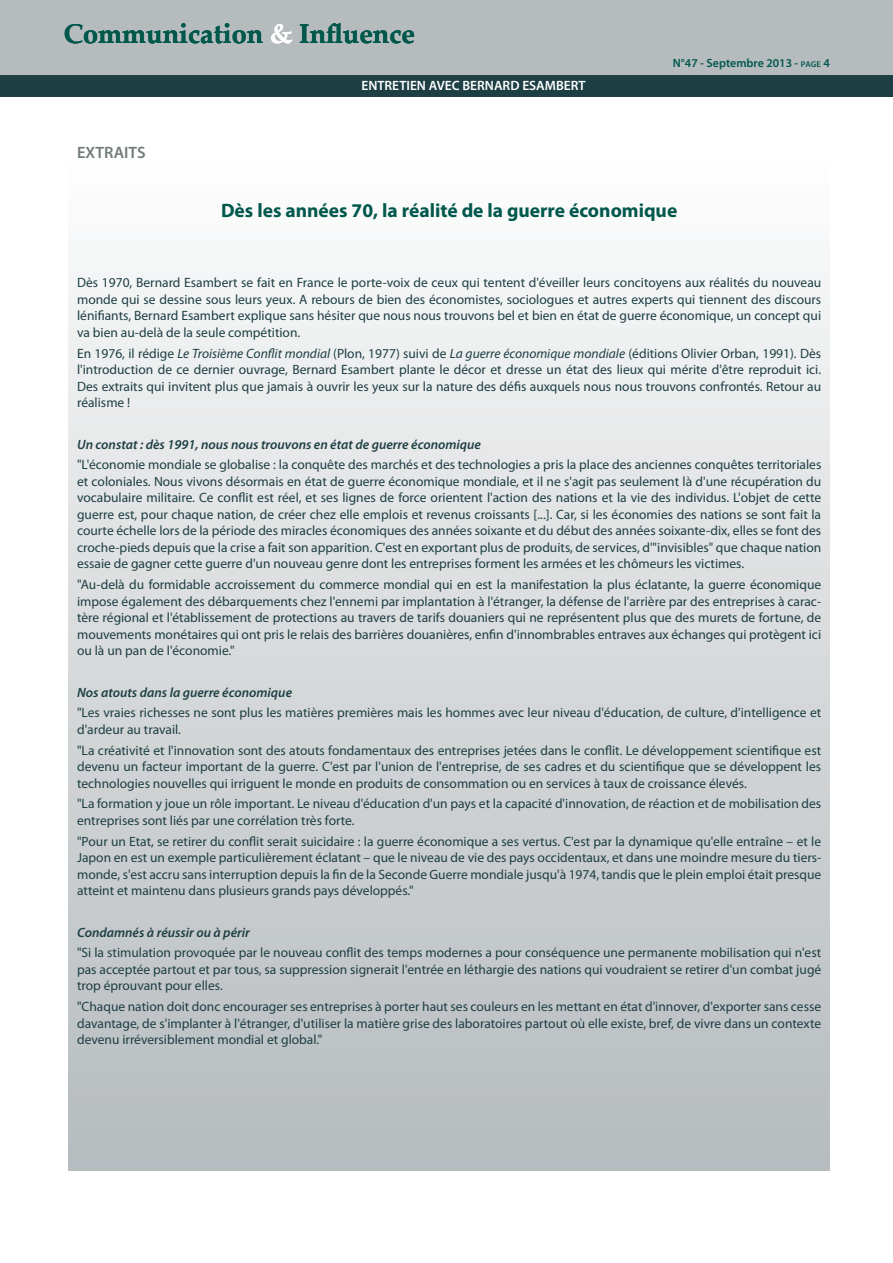
<style>
.page{position:relative;width:893px;height:1263px;background:#fff}
.page>*{position:absolute;margin:0;border:0;box-sizing:border-box;transform-origin:0 0}
.t1{font:700 27px "Palatino Linotype";color:#00584c}
.t2{font:700 19.5px "Myriad Pro";color:#00584c}
.t3{font:600 16.5px "Myriad Pro";color:#727b7c}
.t4{font:13.5px/16.5px "Myriad Pro";color:#1d3f44;text-align:justify}
.t5{font:italic 600 13.5px "Myriad Pro";color:#1d3f44}
.t6{font:600 13.5px "Myriad Pro";color:#fff}
.t7{font:600 12px "Myriad Pro";color:#00584c}
.s1{color:#fff}
.s2{font-size:8.4px}
.s3{font-style:italic}
</style>
<div class="page">
<div style="left:0;top:0;width:893px;height:74px;background:#b6bcbe"></div>
<div style="left:0;top:76px;width:893px;height:21px;background:#1d3f44"></div>
<div style="left:69px;top:123px;width:761px;height:1047px;background:linear-gradient(to bottom,#fff,#b4b9bc)"></div>
<h1 class="t1" style="left:64px;top:14px;width:353px">Communication <span class="s1">&amp;</span> Influence</h1>
<p class="t3" style="left:77px;top:141px;width:70px">EXTRAITS</p>
<p class="t6" style="left:361px;top:77px;width:226px">ENTRETIEN AVEC BERNARD ESAMBERT</p>
<p class="t7" style="left:673px;top:55px;width:159px">N°47 - Septembre 2013 - <span class="s2">page</span> 4</p>
<h2 class="t2" style="left:221px;top:197px;width:458px">Dès les années 70, la réalité de la guerre économique</h2>
<p class="t4" style="left:77px;top:274px;width:746px">Dès 1970, Bernard Esambert se fait en France le porte-voix de ceux qui tentent d'éveiller leurs concitoyens aux réalités du nouveau monde qui se dessine sous leurs yeux. A rebours de bien des économistes, sociologues et autres experts qui tiennent des discours lénifiants, Bernard Esambert explique sans hésiter que nous nous trouvons bel et bien en état de guerre économique, un concept qui va bien au-delà de la seule compétition.</p>
<p class="t4" style="left:77px;top:345px;width:746px">En 1976, il rédige <span class="s3">Le Troisième Conflit mondial</span> (Plon, 1977) suivi de <span class="s3">La guerre économique mondiale</span> (éditions Olivier Orban, 1991). Dès l'introduction de ce dernier ouvrage, Bernard Esambert plante le décor et dresse un état des lieux qui mérite d'être reproduit ici.<br>Des extraits qui invitent plus que jamais à ouvrir les yeux sur la nature des défis auxquels nous nous trouvons confrontés. Retour au réalisme !</p>
<p class="t5" style="left:77px;top:435px;width:405px">Un constat : dès 1991, nous nous trouvons en état de guerre économique</p>
<p class="t4" style="left:77px;top:456px;width:746px">"L'économie mondiale se globalise : la conquête des marchés et des technologies a pris la place des anciennes conquêtes territoriales et coloniales. Nous vivons désormais en état de guerre économique mondiale, et il ne s'agit pas seulement là d'une récupération du vocabulaire militaire. Ce conflit est réel, et ses lignes de force orientent l'action des nations et la vie des individus. L'objet de cette guerre est, pour chaque nation, de créer chez elle emplois et revenus croissants [...]. Car, si les économies des nations se sont fait la courte échelle lors de la période des miracles économiques des années soixante et du début des années soixante-dix, elles se font des croche-pieds depuis que la crise a fait son apparition. C'est en exportant plus de produits, de services, d'"invisibles" que chaque nation essaie de gagner cette guerre d'un nouveau genre dont les entreprises forment les armées et les chômeurs les victimes.</p>
<p class="t4" style="left:77px;top:576px;width:746px">"Au-delà du formidable accroissement du commerce mondial qui en est la manifestation la plus éclatante, la guerre économique impose également des débarquements chez l'ennemi par implantation à l'étranger, la défense de l'arrière par des entreprises à carac&shy;tère régional et l'établissement de protections au travers de tarifs douaniers qui ne représentent plus que des murets de fortune, de mouvements monétaires qui ont pris le relais des barrières douanières, enfin d'innombrables entraves aux échanges qui protègent ici ou là un pan de l'économie."</p>
<p class="t5" style="left:77px;top:683px;width:217px">Nos atouts dans la guerre économique</p>
<p class="t4" style="left:77px;top:704px;width:746px">"Les vraies richesses ne sont plus les matières premières mais les hommes avec leur niveau d'éducation, de culture, d'intelligence et d'ardeur au travail.</p>
<p class="t4" style="left:77px;top:741px;width:746px">"La créativité et l'innovation sont des atouts fondamentaux des entreprises jetées dans le conflit. Le développement scientifique est devenu un facteur important de la guerre. C'est par l'union de l'entreprise, de ses cadres et du scientifique que se développent les technologies nouvelles qui irriguent le monde en produits de consommation ou en services à taux de croissance élevés.</p>
<p class="t4" style="left:77px;top:795px;width:746px">"La formation y joue un rôle important. Le niveau d'éducation d'un pays et la capacité d'innovation, de réaction et de mobilisation des entreprises sont liés par une corrélation très forte.</p>
<p class="t4" style="left:77px;top:832px;width:746px">"Pour un Etat, se retirer du conflit serait suicidaire : la guerre économique a ses vertus. C'est par la dynamique qu'elle entraîne – et le Japon en est un exemple particulièrement éclatant – que le niveau de vie des pays occidentaux, et dans une moindre mesure du tiers&shy;monde, s'est accru sans interruption depuis la fin de la Seconde Guerre mondiale jusqu'à 1974, tandis que le plein emploi était presque atteint et maintenu dans plusieurs grands pays développés."</p>
<p class="t5" style="left:77px;top:923px;width:174px">Condamnés à réussir ou à périr</p>
<p class="t4" style="left:77px;top:944px;width:746px">"Si la stimulation provoquée par le nouveau conflit des temps modernes a pour conséquence une permanente mobilisation qui n'est pas acceptée partout et par tous, sa suppression signerait l'entrée en léthargie des nations qui voudraient se retirer d'un combat jugé trop éprouvant pour elles.</p>
<p class="t4" style="left:77px;top:998px;width:745px">"Chaque nation doit donc encourager ses entreprises à porter haut ses couleurs en les mettant en état d'innover, d'exporter sans cesse davantage, de s'implanter à l'étranger, d'utiliser la matière grise des laboratoires partout où elle existe, bref, de vivre dans un contexte devenu irréversiblement mondial et global."</p>
</div>
